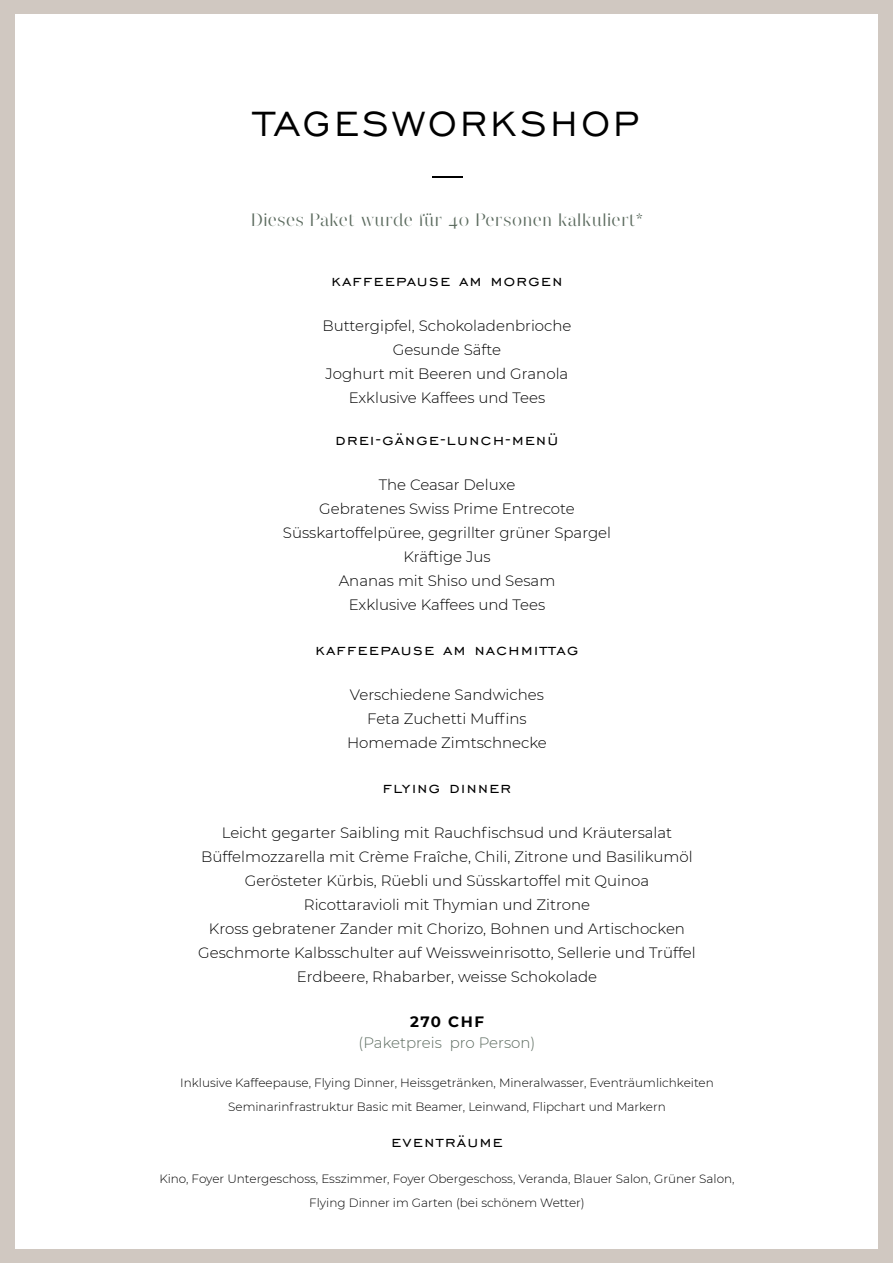
<style>
.page{position:relative;width:893px;height:1263px;background:#d0c8c1}
.page>*{position:absolute;margin:0;border:0;box-sizing:border-box;transform-origin:0 0}
.t1{font:60px "Narziss Text Medium Drops";color:#000}
.t2{font:45px "Engravers Gothic BT";letter-spacing:.075em;color:#000}
.t3{font:19.5px "Engravers Gothic BT";letter-spacing:.075em;color:#000}
.t4{font:18px "Narziss";letter-spacing:.04em;color:#5c6b5f}
.t5{font:300 15px/24px "Montserrat";color:#000;text-align:center}
.t6{font:300 15px "Montserrat";color:#5c6b5f}
.t7{font:700 15px "Montserrat";letter-spacing:.1em;color:#000}
.t8{font:300 12px/24px "Montserrat";color:#000;text-align:center}
</style>
<div class="page">
<div style="left:15px;top:14px;width:863px;height:1235px;background:#fff"></div>
<h2 class="t2" style="left:254px;top:99px;width:387px">TAGESWORKSHOP</h2>
<h1 class="t1" style="left:432px;top:113px;width:31px">_</h1>
<p class="t4" style="left:251px;top:209px;width:393px">Dieses Paket wurde für 40 Personen kalkuliert*</p>
<h3 class="t3" style="left:332px;top:270px;width:232px">kaffeepause am morgen</h3>
<p class="t5" style="left:322px;top:313px;width:250px">Buttergipfel, Schokoladenbrioche<br>Gesunde Säfte<br>Joghurt mit Beeren und Granola<br>Exklusive Kaffees und Tees</p>
<h3 class="t3" style="left:335px;top:429px;width:224px">drei-gänge-lunch-menü</h3>
<p class="t5" style="left:283px;top:472px;width:330px">The Ceasar Deluxe<br>Gebratenes Swiss Prime Entrecote<br>Süsskartoffelpüree, gegrillter grüner Spargel<br>Kräftige Jus<br>Ananas mit Shiso und Sesam<br>Exklusive Kaffees und Tees</p>
<h3 class="t3" style="left:316px;top:639px;width:264px">kaffeepause am nachmittag</h3>
<p class="t5" style="left:347px;top:682px;width:201px">Verschiedene Sandwiches<br>Feta Zuchetti Muffins<br>Homemade Zimtschnecke</p>
<h3 class="t3" style="left:383px;top:777px;width:130px">flying dinner</h3>
<p class="t5" style="left:198px;top:820px;width:499px">Leicht gegarter Saibling mit Rauchfischsud und Kräutersalat Büffelmozzarella mit Crème Fraîche, Chili, Zitrone und Basilikumöl Gerösteter Kürbis, Rüebli und Süsskartoffel mit Quinoa Ricottaravioli mit Thymian und Zitrone<br>Kross gebratener Zander mit Chorizo, Bohnen und Artischocken Geschmorte Kalbsschulter auf Weissweinrisotto, Sellerie und Trüffel Erdbeere, Rhabarber, weisse Schokolade</p>
<p class="t7" style="left:410px;top:1011px;width:75px">270 CHF</p>
<p class="t6" style="left:359px;top:1032px;width:178px">(Paketpreis pro Person)</p>
<p class="t8" style="left:180px;top:1070px;width:535px">Inklusive Kaffeepause, Flying Dinner, Heissgetränken, Mineralwasser, Eventräumlichkeiten<br>Seminarinfrastruktur Basic mit Beamer, Leinwand, Flipchart und Markern</p>
<h3 class="t3" style="left:391px;top:1131px;width:113px">eventräume</h3>
<p class="t8" style="left:159px;top:1166px;width:577px">Kino, Foyer Untergeschoss, Esszimmer, Foyer Obergeschoss, Veranda, Blauer Salon, Grüner Salon,<br>Flying Dinner im Garten (bei schönem Wetter)</p>
</div>
